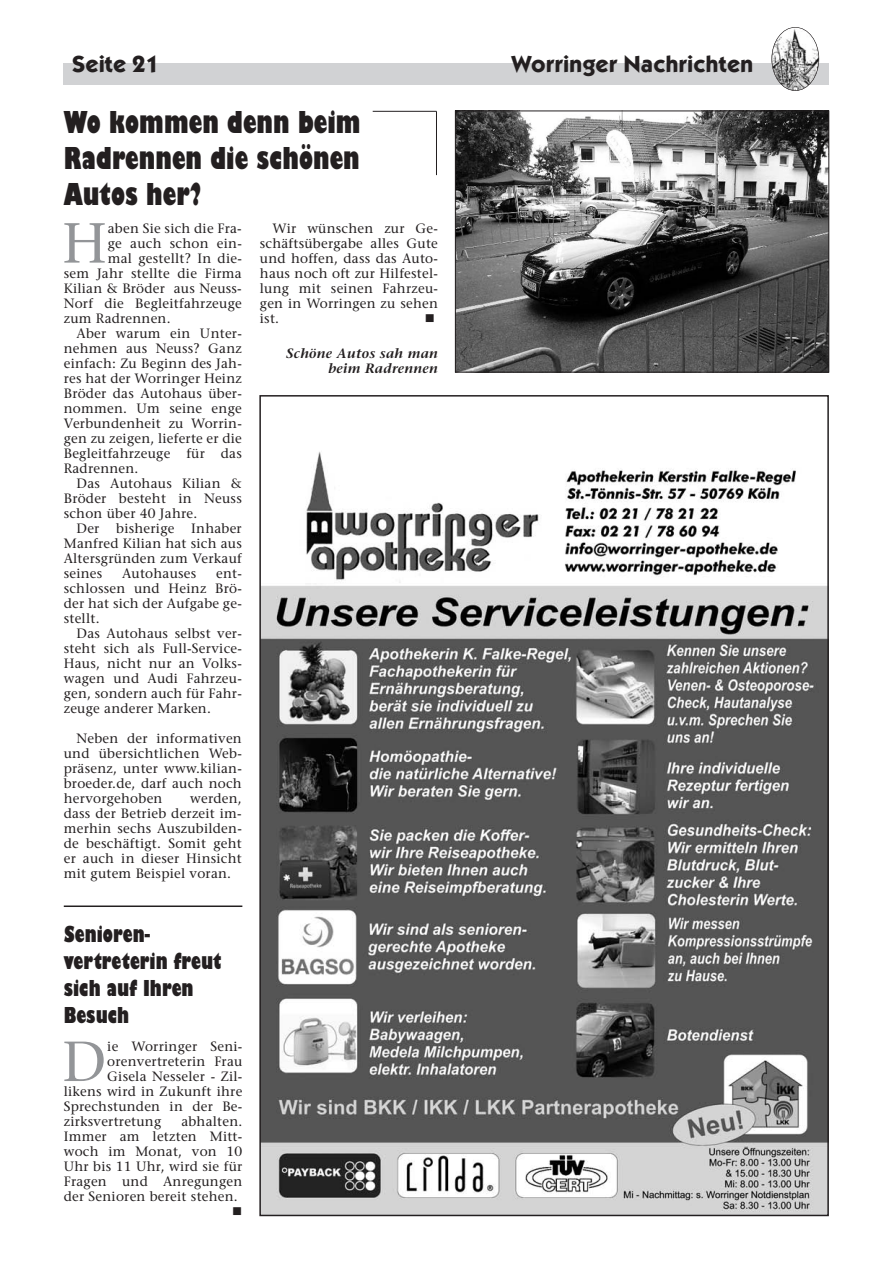
<style>
.page{position:relative;width:893px;height:1263px;background:#fff}
.page>*{position:absolute;margin:0;border:0;box-sizing:border-box;transform-origin:0 0}
.t1{font:56.25px "Stone Serif";color:#939598}
.t2{font:800 condensed 33px/36px "Giltus T";color:#231f20;text-align:justify}
.t3{font:800 condensed 24px/27px "Giltus T";color:#231f20}
.t4{font:700 24px "Kabel Itc T";color:#231f20}
.t5{font:13.5px/15px "Stone Serif";letter-spacing:.015em;color:#231f20;text-align:justify}
.t6{font:italic 600 13.5px/15px "Stone Serif";letter-spacing:.02em;color:#231f20;text-align:right}
.t7{font:13.5px "Wingdings";color:#231f20}
</style>
<div class="page">
<div style="left:64px;top:64px;width:765px;height:21px;background:#d1d2d4"></div>
<img style="left:772px;top:27px;width:47px;height:64px;border-radius:50%">
<div style="left:771px;top:27px;width:48px;height:64px;border:1px solid #231f20;border-radius:50%"></div>
<img style="left:262px;top:451px;width:564px;height:762px">
<hr style="left:373px;top:111px;width:63px;height:1px;background:#231f20">
<hr style="left:436px;top:111px;width:1px;height:64px;background:#231f20">
<img style="left:457px;top:113px;width:370px;height:257px">
<div style="left:455px;top:111px;width:374px;height:261px;border:1px solid #231f20"></div>
<hr style="left:64px;top:905px;width:178px;height:2px;background:#231f20">
<h3 class="t4" style="left:72px;top:49px;width:88px">Seite 21</h3>
<h3 class="t4" style="left:511px;top:49px;width:244px">Worringer Nachrichten</h3>
<h2 class="t2" style="left:64px;top:103px;width:298px">Wo kommen denn beim Radrennen die schönen Autos her?</h2>
<h1 class="t1" style="left:62px;top:221px;width:46px">H</h1>
<p class="t5" style="left:108px;top:222px;width:135px">aben Sie sich die Fra-</p>
<p class="t5" style="left:108px;top:237px;width:136px">ge auch schon ein-</p>
<p class="t5" style="left:108px;top:252px;width:135px">mal gestellt? In die-</p>
<p class="t5" style="left:64px;top:267px;width:180px">sem Jahr stellte die Firma</p>
<p class="t5" style="left:64px;top:282px;width:180px">Kilian &amp; Bröder aus Neuss-</p>
<p class="t5" style="left:64px;top:297px;width:180px">Norf die Begleitfahrzeuge</p>
<p class="t5" style="left:64px;top:312px;width:108px">zum Radrennen.</p>
<p class="t5" style="left:77px;top:327px;width:167px">Aber warum ein Unter-</p>
<p class="t5" style="left:64px;top:342px;width:180px">nehmen aus Neuss? Ganz</p>
<p class="t5" style="left:64px;top:357px;width:180px">einfach: Zu Beginn des Jah-</p>
<p class="t5" style="left:64px;top:372px;width:180px">res hat der Worringer Heinz</p>
<p class="t5" style="left:64px;top:387px;width:180px">Bröder das Autohaus über-</p>
<p class="t5" style="left:64px;top:402px;width:180px">nommen. Um seine enge</p>
<p class="t5" style="left:64px;top:417px;width:180px">Verbundenheit zu Worrin-</p>
<p class="t5" style="left:64px;top:432px;width:180px">gen zu zeigen, lieferte er die</p>
<p class="t5" style="left:64px;top:447px;width:180px">Begleitfahrzeuge für das</p>
<p class="t5" style="left:64px;top:462px;width:76px">Radrennen.</p>
<p class="t5" style="left:77px;top:477px;width:167px">Das Autohaus Kilian &amp;</p>
<p class="t5" style="left:64px;top:492px;width:180px">Bröder besteht in Neuss</p>
<p class="t5" style="left:64px;top:507px;width:135px">schon über 40 Jahre.</p>
<p class="t5" style="left:77px;top:522px;width:167px">Der bisherige Inhaber</p>
<p class="t5" style="left:64px;top:537px;width:180px">Manfred Kilian hat sich aus</p>
<p class="t5" style="left:64px;top:552px;width:180px">Altersgründen zum Verkauf</p>
<p class="t5" style="left:64px;top:567px;width:40px">seines</p>
<p class="t5" style="left:122px;top:567px;width:76px">Autohauses</p>
<p class="t5" style="left:64px;top:567px;width:180px;text-indent:152px">ent&shy;schlossen und Heinz Brö&shy;der hat sich der Aufgabe ge&shy;stellt.</p>
<p class="t5" style="left:64px;top:627px;width:180px;text-indent:13px">Das Autohaus selbst ver&shy;steht sich als Full-Service-Haus, nicht nur an Volks&shy;wagen und Audi Fahrzeu&shy;gen, sondern auch für Fahr&shy;zeuge anderer Marken.</p>
<p class="t5" style="left:64px;top:732px;width:180px;text-indent:13px">Neben der informativen und übersichtlichen Web&shy;präsenz, unter www.kilian&shy;broeder.de, darf auch noch hervorgehoben</p>
<p class="t5" style="left:64px;top:792px;width:180px;text-indent:126px">werden, dass der Betrieb derzeit im&shy;merhin sechs Auszubilden&shy;de beschäftigt. Somit geht er auch in dieser Hinsicht mit gutem Beispiel voran.</p>
<p class="t5" style="left:260px;top:222px;width:180px;text-indent:13px">Wir wünschen zur Ge&shy;schäftsübergabe alles Gute und hoffen, dass das Auto&shy;haus noch oft zur Hilfestel&shy;lung mit seinen Fahrzeu&shy;gen in Worringen zu sehen ist.</p>
<p class="t7" style="left:425px;top:310px;width:12px">■</p>
<p class="t6" style="left:286px;top:347px;width:153px">Schöne Autos sah man beim Radrennen</p>
<h3 class="t3" style="left:64px;top:920px;width:159px">Senioren&shy;vertreterin freut sich auf Ihren<br>Besuch</h3>
<h1 class="t1" style="left:62px;top:1040px;width:46px">D</h1>
<p class="t5" style="left:107px;top:1040px;width:137px">ie Worringer Seni-</p>
<p class="t5" style="left:107px;top:1055px;width:137px">orenvertreterin Frau</p>
<p class="t5" style="left:107px;top:1070px;width:137px">Gisela Nesseler - Zil-</p>
<p class="t5" style="left:64px;top:1085px;width:180px">likens wird in Zukunft ihre</p>
<p class="t5" style="left:64px;top:1100px;width:180px">Sprechstunden in der Be-</p>
<p class="t5" style="left:64px;top:1115px;width:99px">zirksvertretung</p>
<p class="t5" style="left:64px;top:1115px;width:180px;text-indent:118px">abhalten.<br>Immer am letzten Mitt&shy;woch im Monat, von 10<br>Uhr bis 11 Uhr, wird sie für Fragen und Anregungen der Senioren bereit stehen.</p>
<p class="t7" style="left:232px;top:1203px;width:12px">■</p>
</div>
